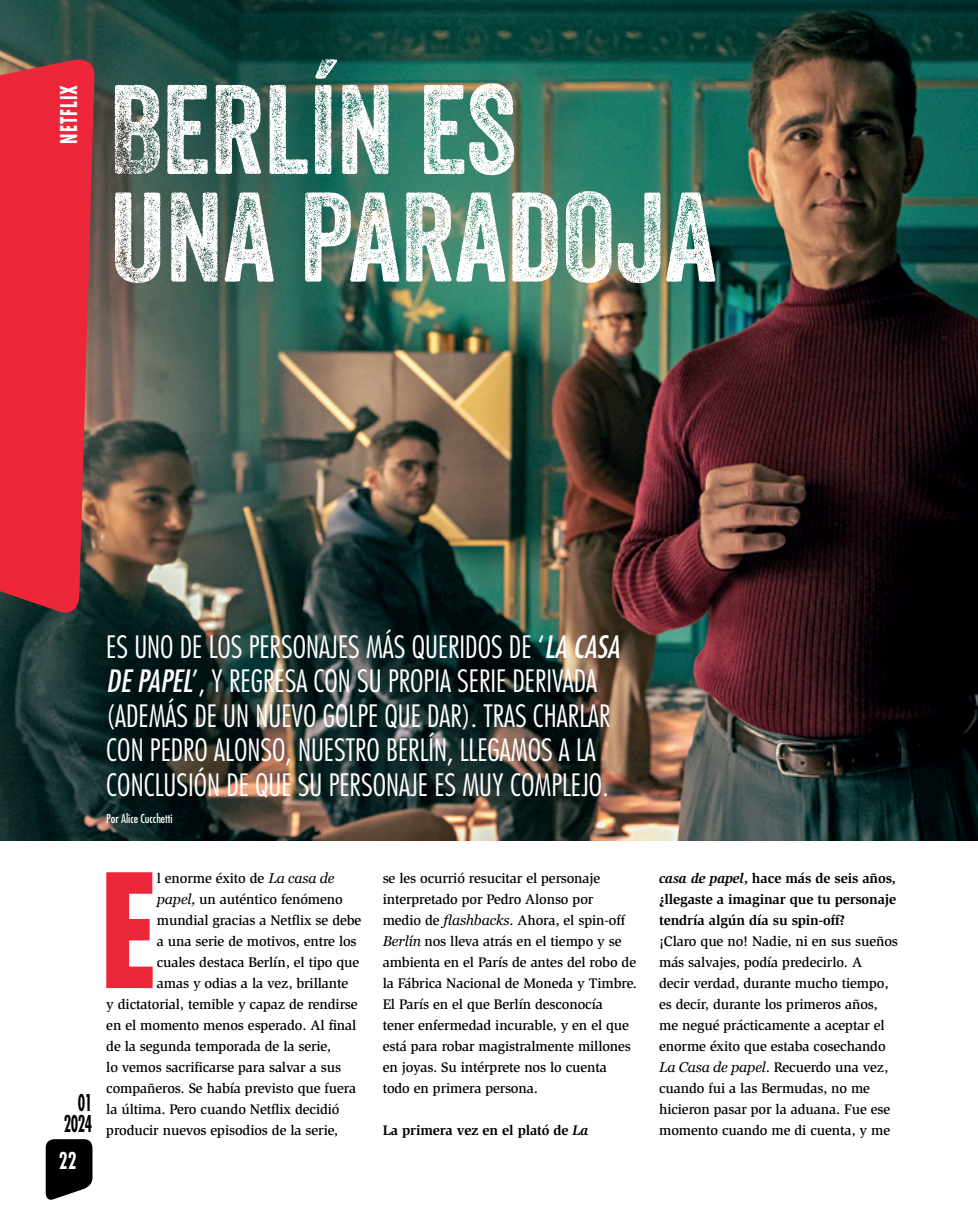
<style>
.page{position:relative;width:978px;height:1221px;background:#fff}
.page>*{position:absolute;margin:0;border:0;box-sizing:border-box;transform-origin:0 0}
.Testo_Capol_6R{font:700 condensed 153.45px "Futura Std";color:#ed263a}
.Sommario{font:300 condensed 30px/34.5px "Futura Std";color:#fff}
.t1{font:700 condensed 22.5px "Futura Std";letter-spacing:.05em;color:#fff;scale:.8 1}
.t2{font:700 condensed 22.5px/21px "Futura Std";letter-spacing:-.03em;color:#000;text-align:right;scale:.68 1}
.Testo_Capol_6R-2{font:500 14.25px/21px "Slimbach Std";letter-spacing:-.01em;color:#000}
.Testo{font:500 14.25px/21px "Slimbach Std";letter-spacing:-.01em;color:#000}
.Testo-2{font:700 14.25px/21px "Slimbach Std";letter-spacing:-.01em;color:#000;text-align:justify}
.Firma{font:condensed 12px "Futura Std";color:#fff}
.s1{font-weight:400;font-style:italic}
.s2{font-family:"Georgia";font-weight:400;font-style:italic}
.s3{font-style:italic}
</style>
<div class="page">
<img style="left:0;top:0;width:978px;height:841px">
<img style="left:115px;top:191px;width:600px;height:92px">
<svg style="left:115px;top:59px;width:399px;height:116px"></svg>
<svg style="left:46px;top:1139px;width:46px;height:61px;background:#1e1e1e"></svg>
<svg style="left:0;top:56px;width:95px;height:562px;background:#da2b3b"></svg>
<h3 class="t1" style="left:55px;top:143px;width:75px;rotate:-90deg">NETFLIX</h3>
<p class="Sommario" style="left:106px;top:629px;width:515px">ES UNO DE LOS PERSONAJES MÁS QUERIDOS DE ‘<span class="s1">LA CASA DE PAPEL</span>’, Y REGRESA CON SU PROPIA SERIE DERIVADA (ADEMÁS DE UN NUEVO GOLPE QUE DAR). TRAS CHARLAR CON PEDRO ALONSO, NUESTRO BERLÍN, LLEGAMOS A LA CONCLUSIÓN DE QUE SU PERSONAJE ES MUY COMPLEJO.</p>
<p class="Firma" style="left:106px;top:811px;width:68px">Por Alice Cucchetti</p>
<h3 class="t2" style="left:64px;top:1092px;width:44px">01<br>2024</h3>
<p class="t1" style="left:59px;top:1146px;width:24px">22</p>
<p class="Testo_Capol_6R" style="left:98px;top:836px;width:62px">E</p>
<p class="Testo_Capol_6R-2" style="left:157px;top:867px;width:179px">l enorme éxito de <span class="s2">La casa de</span></p>
<p class="Testo_Capol_6R-2" style="left:157px;top:888px;width:188px"><span class="s2">papel,</span> un auténtico fenómeno</p>
<p class="Testo_Capol_6R-2" style="left:157px;top:909px;width:206px">mundial gracias a Netflix se debe</p>
<p class="Testo_Capol_6R-2" style="left:157px;top:930px;width:201px">a una serie de motivos, entre los</p>
<p class="Testo_Capol_6R-2" style="left:157px;top:951px;width:204px">cuales destaca Berlín, el tipo que</p>
<p class="Testo_Capol_6R-2" style="left:157px;top:972px;width:193px">amas y odias a la vez, brillante</p>
<p class="Testo_Capol_6R-2" style="left:106px;top:993px;width:253px">y dictatorial, temible y capaz de rendirse</p>
<p class="Testo_Capol_6R-2" style="left:106px;top:1014px;width:252px">en el momento menos esperado. Al final</p>
<p class="Testo_Capol_6R-2" style="left:106px;top:1035px;width:226px">de la segunda temporada de la serie,</p>
<p class="Testo_Capol_6R-2" style="left:106px;top:1056px;width:236px">lo vemos sacrificarse para salvar a sus</p>
<p class="Testo_Capol_6R-2" style="left:106px;top:1077px;width:251px">compañeros. Se había previsto que fuera</p>
<p class="Testo_Capol_6R-2" style="left:106px;top:1098px;width:235px">la última. Pero cuando Netflix decidió</p>
<p class="Testo_Capol_6R-2" style="left:106px;top:1119px;width:233px">producir nuevos episodios de la serie,</p>
<p class="Testo_Capol_6R-2" style="left:383px;top:867px;width:256px">se les ocurrió resucitar el personaje interpretado por Pedro Alonso por<br>medio de <span class="s2">flashbacks</span>. Ahora, el spin-off <span class="s2">Berlín</span> nos lleva atrás en el tiempo y se ambienta en el París de antes del robo de la Fábrica Nacional de Moneda y Timbre.<br>El París en el que Berlín desconocía tener enfermedad incurable, y en el que está para robar magistralmente millones en joyas. Su intérprete nos lo cuenta todo en primera persona.</p>
<p class="Testo-2" style="left:383px;top:1119px;width:207px">La primera vez en el plató de <span class="s3">La</span></p>
<p class="Testo-2" style="left:659px;top:867px;width:239px"><span class="s3">casa de papel</span>, hace más de seis años, ¿llegaste a imaginar que tu personaje tendría algún día su spin-off?</p>
<p class="Testo" style="left:659px;top:930px;width:240px">¡Claro que no! Nadie, ni en sus sueños más salvajes, podía predecirlo. A<br>decir verdad, durante mucho tiempo, es decir, durante los primeros años, me negué prácticamente a aceptar el enorme éxito que estaba cosechando <span class="s2">La Casa de papel</span>. Recuerdo una vez, cuando fui a las Bermudas, no me hicieron pasar por la aduana. Fue ese momento cuando me di cuenta, y me</p>
</div>
